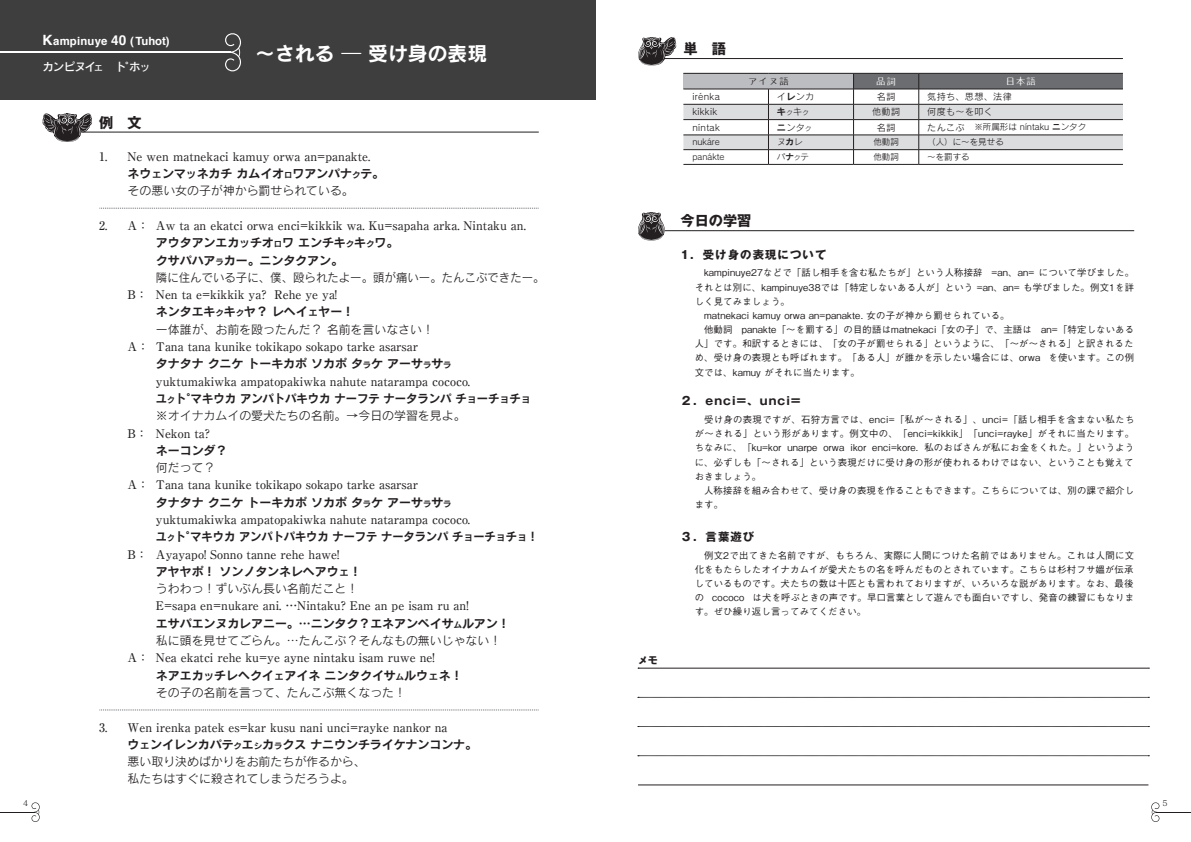
<style>
.page{position:relative;width:1191px;height:842px;background:#fff}
.page>*{position:absolute;margin:0;border:0;box-sizing:border-box;transform-origin:0 0}
.t1{font:19.8px "Rodin Pro B";color:#fff}
.t2{font:700 14.2px "Gothic MB101 Pro";color:#231f20}
.t3{font:500 11.9px/17.3px "Ryumin Pro";color:#231f20}
.t4{font:11.9px "Rodin Pro B";color:#231f20}
.t5{font:11.9px "Rodin Pro M";color:#231f20}
.t6{font:11.9px "Rodin Pro M";color:#231f20;scale:.96 1}
.t7{font:11.9px "Rodin Pro B";color:#231f20;scale:.94 1}
.t8{font:11.9px "Rodin Pro B";color:#231f20;scale:.95 1}
.t9{font:700 11.3px "Gothic MB101 Pro";letter-spacing:.1em;color:#231f20}
.t10{font:700 11.3px "Helvetica";letter-spacing:.015em;color:#fff}
.t11{font:11.3px "Rodin Pro DB";letter-spacing:-.065em;color:#fff}
.t12{font:10px "Budo Std L";color:#fff}
.t13{font:10px "Budo Std L";color:#231f20}
.t14{font:700 9.9px "Gothic MB101 Pro";color:#231f20}
.t15{font:500 9.4px/14.2px "Gothic BBB Pro";letter-spacing:.02em;color:#231f20;text-align:justify}
.t16{font:500 9.4px "Gothic BBB Pro";letter-spacing:.04em;color:#231f20}
.t17{font:9.1px "Rodin Pro M";letter-spacing:.04em;color:#231f20}
.t18{font:8.5px "Rodin Pro M";color:#231f20}
.t19{font:8px "Matisse Pro M";color:#231f20}
.t20{font:6.3px "Rodin Pro M";color:#231f20}
.s1{font-size:14.2px}
.s2{font-size:13.6px}
.s3{font-size:10.2px}
.s4{font-family:"Rodin Pro M"}
.s5{font-family:"Rodin Pro B";font-weight:400}
.s6{font-family:"Rodin Pro B";font-weight:400;font-size:10.7px}
.s7{font-family:"Rodin Pro B";font-weight:400;font-size:8.3px}
.s8{font-family:"Rodin Pro M";font-weight:400}
.s9{font-size:10.7px}
.s10{font-size:8.3px}
.s11{font-family:"Rodin Pro B"}
.s12{font-family:"Rodin Pro B";font-size:9.1px}
.s13{font-size:9.1px}
.s14{font-size:6.3px}
</style>
<div class="page">
<div style="left:0;top:0;width:595px;height:99px;background:#3e3e3f"></div>
<hr style="left:0;top:52px;width:231px;height:1px;background:#fff">
<svg style="left:225px;top:33px;width:16px;height:38px"></svg>
<hr style="left:82px;top:132px;width:457px;height:1px;background:#231f20">
<svg style="left:6px;top:99px;width:179px;height:43px"></svg>
<svg style="left:99px;top:208px;width:440px;height:1px"></svg>
<svg style="left:99px;top:710px;width:440px;height:1px"></svg>
<hr style="left:660px;top:230px;width:474px;height:1px;background:#231f20">
<svg style="left:638px;top:212px;width:59px;height:29px"></svg>
<svg style="left:638px;top:726px;width:511px;height:1px"></svg>
<svg style="left:638px;top:697px;width:511px;height:1px"></svg>
<svg style="left:638px;top:755px;width:511px;height:1px"></svg>
<hr style="left:638px;top:784px;width:510px;height:1px;background:#231f20">
<hr style="left:638px;top:668px;width:510px;height:1px;background:#231f20">
<svg style="left:638px;top:37px;width:485px;height:127px"></svg>
<hr style="left:683px;top:164px;width:85px;height:1px;background:#231f20">
<hr style="left:768px;top:164px;width:85px;height:1px;background:#231f20">
<hr style="left:853px;top:164px;width:65px;height:1px;background:#231f20">
<hr style="left:918px;top:164px;width:205px;height:1px;background:#231f20">
<hr style="left:1156px;top:812px;width:35px;height:1px;background:#231f20">
<svg style="left:1151px;top:802px;width:8px;height:20px"></svg>
<hr style="left:0;top:812px;width:35px;height:1px;background:#231f20">
<svg style="left:32px;top:802px;width:8px;height:20px"></svg>
<p class="t10" style="left:43px;top:32px;width:128px"><span class="s1">K</span>ampinuye <span class="s2">40</span> (Tuhot)</p>
<p class="t11" style="left:43px;top:60px;width:109px">カンピヌイ<span class="s3">ェ</span> ト゜ホ<span class="s3">ッ</span></p>
<p class="t2" style="left:99px;top:111px;width:44px">例　文</p>
<p class="t1" style="left:255px;top:40px;width:233px">～される <span class="s4">―</span> 受け身の表現</p>
<p class="t3" style="left:128px;top:147px;width:258px;text-indent:-28px">1. Ne wen matnekaci kamuy orwa an=panakte.<span class="s5">ネウ</span><span class="s6">ェ</span><span class="s5">ンマ</span><span class="s6">ッ</span><span class="s5">ネカチ カムイオ</span><span class="s7">ロ</span><span class="s5">ワアンパナ</span><span class="s7">ク</span><span class="s5">テ。</span><span class="s8">その悪い女の子が神から罰せられている。</span></p>
<p class="t3" style="left:99px;top:216px;width:428px">2. A： Aw ta an ekatci orwa enci=kikkik wa. Ku=sapaha arka. Nintaku an.</p>
<p class="t4" style="left:156px;top:235px;width:244px">アウタアンエカ<span class="s9">ッ</span>チオ<span class="s10">ロ</span>ワ エンチキ<span class="s10">ク</span>キ<span class="s10">ク</span>ワ。</p>
<p class="t4" style="left:156px;top:252px;width:188px">クサパハア<span class="s10">ラ</span>カー。ニンタクアン。</p>
<p class="t6" style="left:156px;top:270px;width:406px">隣に住んでいる子に、僕、殴られたよー。頭が痛いー。たんこぶできたー。</p>
<p class="t3" style="left:128px;top:285px;width:211px">B： Nen ta e=kikkik ya? Rehe ye ya!</p>
<p class="t4" style="left:156px;top:304px;width:200px">ネンタエキ<span class="s10">ク</span>キ<span class="s10">ク</span>ヤ？ レヘイ<span class="s9">ェ</span>ヤー！</p>
<p class="t5" style="left:156px;top:322px;width:279px">一体誰が、お前を殴ったんだ？ 名前を言いなさい！</p>
<p class="t3" style="left:128px;top:337px;width:292px">A： Tana tana kunike tokikapo sokapo tarke asarsar</p>
<p class="t4" style="left:156px;top:356px;width:297px">タナタナ クニケ トーキカポ ソカポ タ<span class="s10">ラ</span>ケ アーサ<span class="s10">ラ</span>サ<span class="s10">ラ</span></p>
<p class="t3" style="left:156px;top:372px;width:316px">yuktumakiwka ampatopakiwka nahute natarampa cococo.</p>
<p class="t8" style="left:156px;top:390px;width:396px">ユ<span class="s10">ク</span>ト°マキウカ アンパトパキウカ ナーフテ ナータランパ チ<span class="s9">ョ</span>ーチ<span class="s9">ョ</span>チ<span class="s9">ョ</span></p>
<p class="t5" style="left:156px;top:408px;width:311px">※オイナカムイの愛犬たちの名前。→今日の学習を見よ。</p>
<p class="t3" style="left:128px;top:423px;width:84px">B： Nekon ta?</p>
<p class="t4" style="left:156px;top:442px;width:73px">ネーコンダ？</p>
<p class="t5" style="left:156px;top:460px;width:61px">何だって？</p>
<p class="t3" style="left:128px;top:475px;width:292px">A： Tana tana kunike tokikapo sokapo tarke asarsar</p>
<p class="t4" style="left:156px;top:494px;width:297px">タナタナ クニケ トーキカポ ソカポ タ<span class="s10">ラ</span>ケ アーサ<span class="s10">ラ</span>サ<span class="s10">ラ</span></p>
<p class="t3" style="left:156px;top:510px;width:316px">yuktumakiwka ampatopakiwka nahute natarampa cococo.</p>
<p class="t7" style="left:156px;top:529px;width:408px">ユ<span class="s10">ク</span>ト°マキウカ アンパトパキウカ ナーフテ ナータランパ チ<span class="s9">ョ</span>ーチ<span class="s9">ョ</span>チ<span class="s9">ョ</span>！</p>
<p class="t3" style="left:128px;top:545px;width:213px">B： Ayayapo! Sonno tanne rehe hawe!</p>
<p class="t4" style="left:156px;top:563px;width:207px">アヤヤポ！ ソンノタンネレヘアウ<span class="s9">ェ</span>！</p>
<p class="t5" style="left:156px;top:581px;width:204px">うわわっ！ずいぶん長い名前だこと！</p>
<p class="t3" style="left:156px;top:596px;width:314px">E=sapa en=nukare ani. …Nintaku? Ene an pe isam ru an!</p>
<p class="t4" style="left:156px;top:615px;width:355px">エサパエンヌカレアニー。…ニンタク？エネアンペイサ<span class="s10">ム</span>ルアン！</p>
<p class="t5" style="left:156px;top:633px;width:347px">私に頭を見せてごらん。…たんこぶ？そんなもの無いじゃない！</p>
<p class="t3" style="left:128px;top:648px;width:308px">A： Nea ekatci rehe ku=ye ayne nintaku isam ruwe ne!</p>
<p class="t4" style="left:156px;top:667px;width:308px">ネアエカ<span class="s9">ッ</span>チレヘクイ<span class="s9">ェ</span>アイネ ニンタクイサ<span class="s10">ム</span>ルウ<span class="s9">ェ</span>ネ！</p>
<p class="t5" style="left:156px;top:685px;width:252px">その子の名前を言って、たんこぶ無くなった！</p>
<p class="t3" style="left:128px;top:717px;width:351px;text-indent:-28px">3. Wen irenka patek es=kar kusu nani unci=rayke nankor na<br><span class="s5">ウ</span><span class="s6">ェ</span><span class="s5">ンイレンカパテ</span><span class="s7">ク</span><span class="s5">エ</span><span class="s7">シ</span><span class="s5">カ</span><span class="s7">ラ</span><span class="s5">クス ナニウンチライケナンコンナ。</span><span class="s8">悪い取り決めばかりをお前たちが作るから、<br>私たちはすぐに殺されてしまうだろうよ。</span></p>
<p class="t14" style="left:638px;top:652px;width:21px">メモ</p>
<p class="t2" style="left:683px;top:37px;width:44px">単　語</p>
<p class="t13" style="left:748px;top:74px;width:43px">アイヌ語</p>
<p class="t12" style="left:876px;top:74px;width:22px">品詞</p>
<p class="t12" style="left:1005px;top:74px;width:32px">日本語</p>
<p class="t17" style="left:692px;top:91px;width:29px">irénka</p>
<p class="t17" style="left:777px;top:91px;width:39px">イ<span class="s11">レ</span>ンカ</p>
<p class="t17" style="left:877px;top:91px;width:20px">名詞</p>
<p class="t17" style="left:927px;top:91px;width:86px">気持ち、思想、法律</p>
<p class="t17" style="left:692px;top:106px;width:26px">kíkkik</p>
<p class="t20" style="left:777px;top:109px;width:33px"><span class="s12">キ</span>ク<span class="s13">キ</span>ク</p>
<p class="t17" style="left:872px;top:106px;width:29px">他動詞</p>
<p class="t17" style="left:927px;top:106px;width:67px">何度も～を叩く</p>
<p class="t17" style="left:692px;top:121px;width:29px">níntak</p>
<p class="t17" style="left:777px;top:121px;width:36px"><span class="s11">ニ</span>ンタ<span class="s14">ク</span></p>
<p class="t17" style="left:877px;top:121px;width:20px">名詞</p>
<p class="t18" style="left:927px;top:122px;width:160px"><span class="s13">たんこぶ</span> ※所属形は níntaku <span class="s11">ニ</span>ンタク</p>
<p class="t18" style="left:692px;top:137px;width:29px">nukáre</p>
<p class="t18" style="left:777px;top:137px;width:27px">ヌ<span class="s11">カ</span>レ</p>
<p class="t18" style="left:873px;top:137px;width:27px">他動詞</p>
<p class="t18" style="left:927px;top:137px;width:78px">（人）に～を見せる</p>
<p class="t18" style="left:692px;top:152px;width:34px">panákte</p>
<p class="t18" style="left:777px;top:152px;width:34px">パ<span class="s11">ナ</span><span class="s14">ク</span>テ</p>
<p class="t18" style="left:873px;top:152px;width:27px">他動詞</p>
<p class="t18" style="left:927px;top:152px;width:44px">～を罰する</p>
<p class="t2" style="left:680px;top:209px;width:72px">今日の学習</p>
<p class="t9" style="left:680px;top:245px;width:147px">1．受け身の表現について</p>
<p class="t15" style="left:704px;top:265px;width:432px">kampinuye27などで「話し相手を含む私たちが」という人称接辞 =an、an= について学びました。</p>
<p class="t15" style="left:694px;top:279px;width:441px">それとは別に、kampinuye38では「特定しないある人が」という =an、an= も学びました。例文1を詳</p>
<p class="t15" style="left:694px;top:293px;width:97px">しく見てみましょう。</p>
<p class="t15" style="left:704px;top:307px;width:307px">matnekaci kamuy orwa an=panakte. 女の子が神から罰せられている。</p>
<p class="t15" style="left:704px;top:321px;width:432px">他動詞 panakte「～を罰する」の目的語はmatnekaci「女の子」で、主語は an=「特定しないある</p>
<p class="t15" style="left:694px;top:335px;width:440px">人」です。和訳するときには、「女の子が罰せられる」というように、「～が～される」と訳されるた</p>
<p class="t15" style="left:694px;top:350px;width:441px">め、受け身の表現とも呼ばれます。「ある人」が誰かを示したい場合には、orwa を使います。この例</p>
<p class="t15" style="left:694px;top:364px;width:167px">文では、kamuy がそれに当たります。</p>
<p class="t9" style="left:680px;top:391px;width:121px">２．enci=、unci=</p>
<p class="t16" style="left:704px;top:412px;width:432px">受け身の表現ですが、石狩方言では、enci=「私が～される」、unci=「話し相手を含まない私たち</p>
<p class="t15" style="left:694px;top:425px;width:441px">が～される」という形があります。例文中の、「enci=kikkik」「unci=rayke」がそれに当たります。</p>
<p class="t15" style="left:694px;top:440px;width:441px">ちなみに、「ku=kor unarpe orwa ikor enci=kore. 私のおばさんが私にお金をくれた。」というよう</p>
<p class="t15" style="left:694px;top:454px;width:440px">に、必ずしも「～される」という表現だけに受け身の形が使われるわけではない、ということも覚えて</p>
<p class="t15" style="left:694px;top:468px;width:68px">おきましょう。</p>
<p class="t15" style="left:704px;top:482px;width:431px">人称接辞を組み合わせて、受け身の表現を作ることもできます。こちらについては、別の課で紹介し</p>
<p class="t15" style="left:694px;top:496px;width:30px">ます。</p>
<p class="t9" style="left:680px;top:527px;width:75px">３．言葉遊び</p>
<p class="t15" style="left:694px;top:547px;width:441px;text-indent:9px">例文2で出てきた名前ですが、もちろん、実際に人間につけた名前ではありません。これは人間に文化をもたらしたオイナカムイが愛犬たちの名を呼んだものとされています。こちらは杉村フサ媼が伝承しているものです。犬たちの数は十匹とも言われておりますが、いろいろな説があります。なお、最後の cococo は犬を呼ぶときの声です。早口言葉として遊んでも面白いですし、発音の練習にもなります。ぜひ繰り返し言ってみてください。</p>
<p class="t19" style="left:23px;top:798px;width:7px">4</p>
<p class="t19" style="left:1162px;top:798px;width:7px">5</p>
</div>
